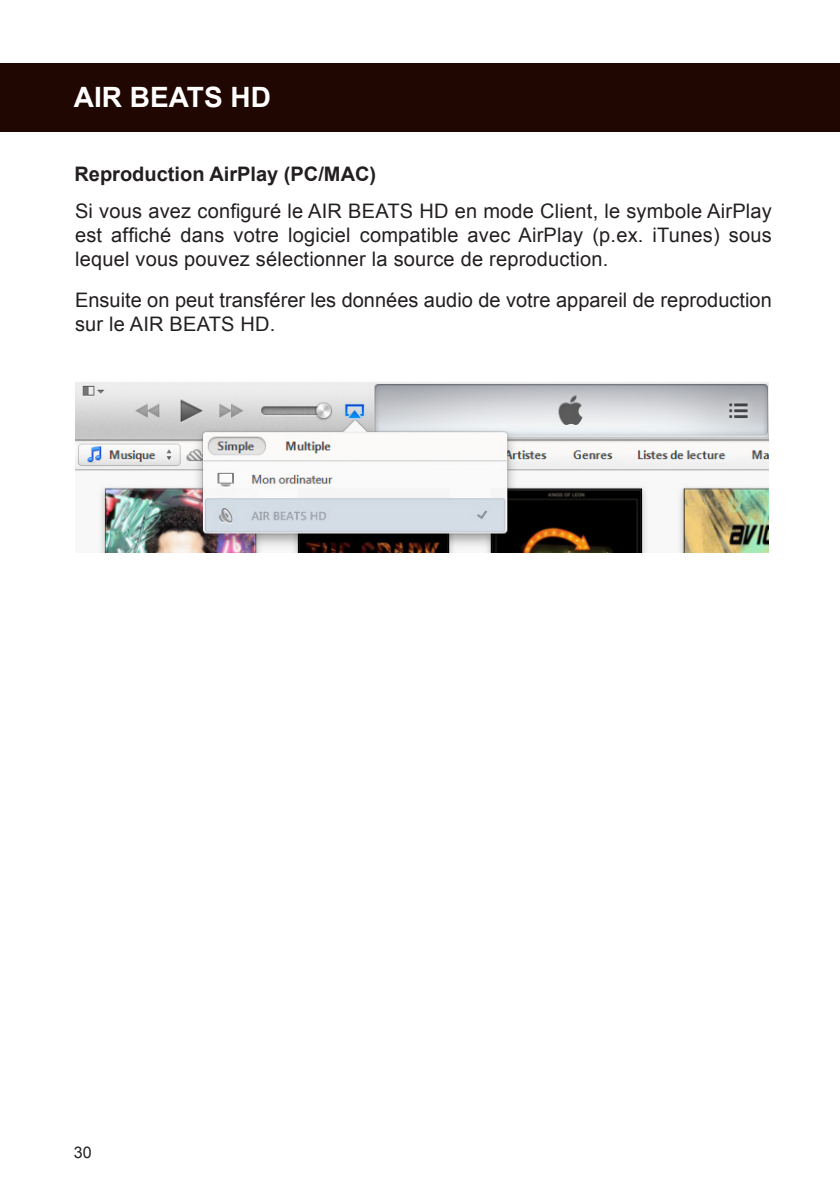
<style>
.page{position:relative;width:840px;height:1191px;background:#fff}
.page>*{position:absolute;margin:0;border:0;box-sizing:border-box;transform-origin:0 0}
.t1{font:700 28px "Arial";color:#fff}
.t2{font:20px/24px "Arial";color:#231f20;text-align:justify}
.t3{font:700 20px "Arial";color:#231f20}
.t4{font:16px "Arial";color:#231f20}
</style>
<div class="page">
<div style="left:0;top:64px;width:839px;height:68px;background:#210701"></div>
<img style="left:75px;top:382px;width:693px;height:170px">
<h1 class="t1" style="left:74px;top:79px;width:199px">AIR BEATS HD</h1>
<p class="t3" style="left:74px;top:161px;width:303px">Reproduction AirPlay (PC/MAC)</p>
<p class="t2" style="left:75px;top:199px;width:698px">Si vous avez configuré le AIR BEATS HD en mode Client, le symbole AirPlay est affiché dans votre logiciel compatible avec AirPlay (p.ex. iTunes) sous lequel vous pouvez sélectionner la source de reproduction.</p>
<p class="t2" style="left:75px;top:288px;width:697px">Ensuite on peut transférer les données audio de votre appareil de reproduction sur le AIR BEATS HD.</p>
<p class="t4" style="left:74px;top:1141px;width:19px">30</p>
</div>
